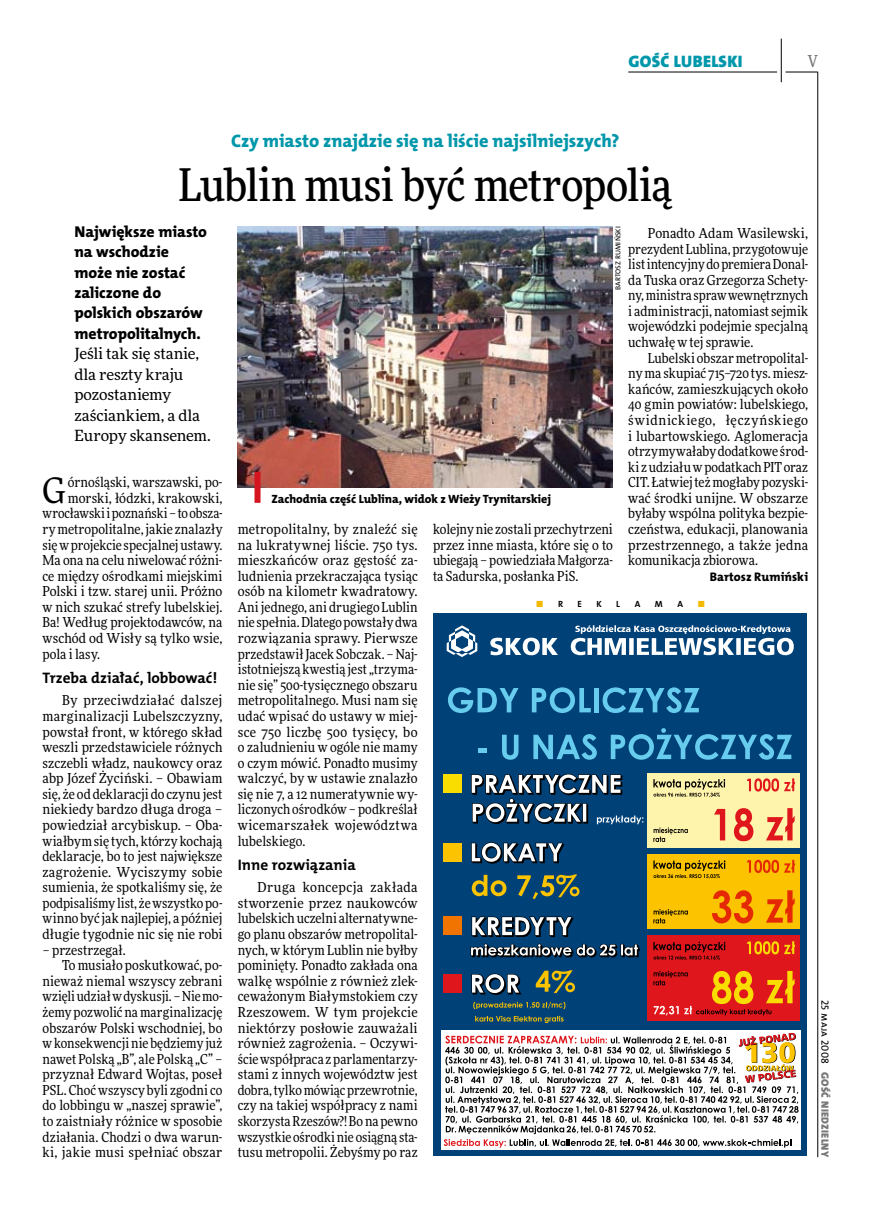
<style>
.page{position:relative;width:872px;height:1221px;background:#fff}
.page>*{position:absolute;margin:0;border:0;box-sizing:border-box;transform-origin:0 0}
.t1{font:500 45px "Freeday Narrow";letter-spacing:-.015em;color:#000}
.t2{font:35.25px "Freeday Narrow News";color:#000}
.t3{font:18.3px "The Mix HP8 Ex Bld";letter-spacing:.005em;color:#0097aa}
.t4{font:16.65px "The Mix HP9 Blk";letter-spacing:.02em;color:#0097aa}
.t5{font:500 16.5px "Freeday Narrow";color:#787779;scale:.9 1}
.t6{font:15.75px/20.4px "The Mix HP8 Ex Bld";letter-spacing:.005em;color:#000}
.t7{font:15.45px/20.4px "Freeday News";letter-spacing:-.01em;color:#000}
.t8{font:15.3px "The Mix HP7 Bld";color:#000}
.t9{font:13.8px/15.6px "Freeday Narrow News";letter-spacing:.005em;color:#000;text-align:justify}
.t10{font:12.45px "The Mix HP8 Ex Bld";letter-spacing:.01em;color:#000}
.t11{font:12px "The Mix HP8 Ex Bld";letter-spacing:-.005em;color:#000}
.t12{font:10.5px "The Mix HP9 Blk";letter-spacing:.025em;color:#787779}
.t13{font:10.5px "The Mix HP5 Plain";letter-spacing:.02em;color:#000}
.t14{font:9px "The Mix HP7 Bld";color:#000}
.t15{font:9px "The Mix HP7 Bld";color:#f2b900}
.t16{font:7.2px "The Mix HP5 Plain";color:#000}
.s1{color:#000}
</style>
<div class="page">
<hr style="left:817px;top:72px;width:1px;height:1084px;background:#000">
<hr style="left:781px;top:39px;width:1px;height:43px;background:#000">
<hr style="left:785px;top:72px;width:32px;height:1px;background:#000">
<hr style="left:628px;top:72px;width:149px;height:1px;background:#000">
<div style="left:433px;top:613px;width:374px;height:543px;background:#004177"></div>
<div style="left:441px;top:1030px;width:360px;height:119px;background:#fff"></div>
<svg style="left:447px;top:625px;width:30px;height:32px"></svg>
<svg style="left:490px;top:637px;width:68px;height:18px"></svg>
<svg style="left:571px;top:625px;width:222px;height:30px"></svg>
<svg style="left:448px;top:687px;width:344px;height:72px"></svg>
<svg style="left:443px;top:1032px;width:355px;height:115px"></svg>
<div style="left:648px;top:854px;width:152px;height:75px;background:#fbc300"></div>
<svg style="left:653px;top:909px;width:35px;height:14px"></svg>
<svg style="left:712px;top:890px;width:82px;height:33px"></svg>
<svg style="left:653px;top:860px;width:72px;height:18px"></svg>
<svg style="left:746px;top:859px;width:49px;height:13px"></svg>
<div style="left:648px;top:935px;width:152px;height:85px;background:#df171c"></div>
<svg style="left:746px;top:941px;width:49px;height:13px"></svg>
<svg style="left:653px;top:941px;width:72px;height:19px"></svg>
<svg style="left:653px;top:970px;width:141px;height:45px"></svg>
<div style="left:648px;top:773px;width:152px;height:74px;background:#fff4ac"></div>
<svg style="left:653px;top:827px;width:35px;height:15px"></svg>
<svg style="left:746px;top:778px;width:49px;height:13px"></svg>
<svg style="left:714px;top:808px;width:80px;height:33px"></svg>
<svg style="left:653px;top:778px;width:72px;height:19px"></svg>
<svg style="left:471px;top:973px;width:50px;height:21px"></svg>
<svg style="left:471px;top:842px;width:93px;height:21px"></svg>
<svg style="left:470px;top:916px;width:170px;height:41px"></svg>
<svg style="left:473px;top:1001px;width:92px;height:8px"></svg>
<svg style="left:536px;top:970px;width:39px;height:23px"></svg>
<svg style="left:475px;top:1015px;width:88px;height:7px"></svg>
<div style="left:443px;top:774px;width:18px;height:18px;background:#fadd00"></div>
<div style="left:443px;top:843px;width:18px;height:18px;background:#fbc300"></div>
<div style="left:443px;top:916px;width:18px;height:18px;background:#f17300"></div>
<div style="left:443px;top:974px;width:18px;height:18px;background:#df171c"></div>
<svg style="left:472px;top:874px;width:107px;height:25px"></svg>
<svg style="left:471px;top:773px;width:172px;height:51px"></svg>
<img style="left:238px;top:227px;width:375px;height:260px">
<div style="left:254px;top:471px;width:6px;height:32px;background:#d4151f"></div>
<p class="t4" style="left:628px;top:50px;width:116px">GOŚĆ LUBELSKI</p>
<p class="t5" style="left:807px;top:50px;width:13px">V</p>
<h3 class="t3" style="left:231px;top:129px;width:390px">Czy miasto znajdzie się na liście najsilniejszych?</h3>
<h1 class="t1" style="left:178px;top:157px;width:495px">Lublin musi być metropolią</h1>
<p class="t6" style="left:74px;top:221px;width:134px">Największe miasto na wschodzie może nie zostać zaliczone do polskich obszarów metropolitalnych.</p>
<p class="t7" style="left:74px;top:343px;width:138px">Jeśli tak się stanie, dla reszty kraju pozostaniemy zaściankiem, a dla<br>Europy skansenem.</p>
<h2 class="t2" style="left:43px;top:468px;width:25px">G</h2>
<p class="t9" style="left:68px;top:474px;width:156px">órnośląski, warszawski, po-</p>
<p class="t9" style="left:68px;top:490px;width:156px">morski, łódzki, krakowski,</p>
<p class="t9" style="left:43px;top:505px;width:181px">wrocławski ipoznański – to obsza-</p>
<p class="t9" style="left:43px;top:521px;width:181px">ry metropolitalne, jakie znalazły</p>
<p class="t9" style="left:43px;top:536px;width:181px">się wprojekcie specjalnej ustawy.</p>
<p class="t9" style="left:43px;top:552px;width:181px">Ma ona na celu niwelować różni-</p>
<p class="t9" style="left:43px;top:568px;width:181px">ce między ośrodkami miejskimi</p>
<p class="t9" style="left:43px;top:583px;width:181px">Polski i tzw. starej unii. Próżno</p>
<p class="t9" style="left:43px;top:599px;width:181px">w nich szukać strefy lubelskiej.</p>
<p class="t9" style="left:43px;top:614px;width:181px">Ba! Według projektodawców, na</p>
<p class="t9" style="left:43px;top:630px;width:181px">wschód od Wisły są tylko wsie,</p>
<p class="t9" style="left:43px;top:645px;width:59px">pola i lasy.</p>
<p class="t8" style="left:43px;top:667px;width:176px">Trzeba działać, lobbować!</p>
<p class="t9" style="left:43px;top:692px;width:181px;text-indent:20px">By przeciwdziałać dalszej marginalizacji Lubelszczyzny, powstał front, w którego skład weszli przedstawiciele różnych szczebli władz, naukowcy oraz abp Józef Życiński. – Obawiam się, że od deklaracji do czynu jest niekiedy bardzo długa droga – powiedział arcybiskup. – Oba&shy;wiałbym się tych, którzy kochają deklaracje, bo to jest największe zagrożenie. Wyciszymy sobie sumienia, że spotkaliśmy się, że podpisaliśmy list, że wszystko po&shy;winno być jak najlepiej, a później długie tygodnie nic się nie robi</p>
<p class="t9" style="left:43px;top:941px;width:85px">– przestrzegał.</p>
<p class="t9" style="left:62px;top:957px;width:162px">To musiało poskutkować, po-</p>
<p class="t9" style="left:43px;top:972px;width:181px">nieważ niemal wszyscy zebrani</p>
<p class="t9" style="left:43px;top:988px;width:181px">wzięli udział wdyskusji. – Nie mo-</p>
<p class="t9" style="left:43px;top:1004px;width:181px">żemy pozwolić na marginalizację</p>
<p class="t9" style="left:43px;top:1019px;width:181px">obszarów Polski wschodniej, bo</p>
<p class="t9" style="left:43px;top:1035px;width:181px">w konsekwencji nie będziemy już</p>
<p class="t9" style="left:43px;top:1050px;width:181px">nawet Polską „B”, ale Polską „C” –</p>
<p class="t9" style="left:43px;top:1066px;width:181px">przyznał Edward Wojtas, poseł</p>
<p class="t9" style="left:43px;top:1081px;width:181px">PSL. Choć wszyscy byli zgodni co</p>
<p class="t9" style="left:43px;top:1097px;width:181px">do lobbingu w „naszej sprawie”,</p>
<p class="t9" style="left:43px;top:1112px;width:181px">to zaistniały różnice w sposobie</p>
<p class="t9" style="left:43px;top:1128px;width:181px">działania. Chodzi o dwa warun-</p>
<p class="t9" style="left:43px;top:1144px;width:181px">ki, jakie musi spełniać obszar</p>
<p class="t16" style="left:613px;top:290px;width:65px;rotate:-90deg">Bartosz Rumiński</p>
<p class="t9" style="left:628px;top:225px;width:181px;text-indent:20px">Ponadto Adam Wasilewski, prezydent Lublina, przygotowuje list intencyjny do premiera Donal&shy;da Tuska oraz Grzegorza Schety&shy;ny, ministra spraw wewnętrznych i administracji, natomiast sejmik wojewódzki podejmie specjalną uchwałę w tej sprawie.</p>
<p class="t9" style="left:628px;top:350px;width:181px;text-indent:20px">Lubelski obszar metropolital&shy;ny ma skupiać 715–720 tys. miesz&shy;kańców, zamieszkujących około 40 gmin powiatów: lubelskiego, świdnickiego, łęczyńskiego i lubartowskiego. Aglomeracja otrzymywałaby dodatkowe środ&shy;ki z udziału wpodatkach PIT oraz CIT. Łatwiej też mogłaby pozyski&shy;wać środki unijne. W obszarze byłaby wspólna polityka bezpie&shy;czeństwa, edukacji, planowania przestrzennego, a także jedna komunikacja zbiorowa.</p>
<p class="t10" style="left:710px;top:568px;width:100px">Bartosz Rumiński</p>
<p class="t11" style="left:271px;top:491px;width:281px">Zachodnia część Lublina, widok z Wieży Trynitarskiej</p>
<p class="t9" style="left:238px;top:521px;width:181px">metropolitalny, by znaleźć się na lukratywnej liście. 750 tys. mieszkańców oraz gęstość za&shy;ludnienia przekraczająca tysiąc osób na kilometr kwadratowy.<br>Ani jednego, ani drugiego Lublin nie spełnia. Dlatego powstały dwa rozwiązania sprawy. Pierwsze przedstawił Jacek Sobczak. – Naj&shy;istotniejszą kwestią jest „trzyma&shy;nie się” 500-tysięcznego obszaru metropolitalnego. Musi nam się udać wpisać do ustawy w miej&shy;sce 750 liczbę 500 tysięcy, bo o zaludnieniu w ogóle nie mamy o czym mówić. Ponadto musimy walczyć, by w ustawie znalazło się nie 7, a 12 numeratywnie wy&shy;liczonych ośrodków – podkreślał wicemarszałek województwa lubelskiego.</p>
<p class="t8" style="left:238px;top:854px;width:120px">Inne rozwiązania</p>
<p class="t9" style="left:238px;top:879px;width:181px;text-indent:20px">Druga koncepcja zakłada stworzenie przez naukowców lubelskich uczelni alternatywne&shy;go planu obszarów metropolital&shy;nych, w którym Lublin nie byłby pominięty. Ponadto zakłada ona walkę wspólnie z również zlek&shy;ceważonym Białymstokiem czy Rzeszowem. W tym projekcie niektórzy posłowie zauważali również zagrożenia. – Oczywi&shy;ście współpraca z parlamentarzy&shy;stami z innych województw jest dobra, tylko mówiąc przewrotnie, czy na takiej współpracy z nami skorzysta Rzeszów?! Bo na pewno wszystkie ośrodki nie osiągną sta&shy;tusu metropolii. Żebyśmy po raz</p>
<p class="t9" style="left:433px;top:521px;width:181px">kolejny nie zostali przechytrzeni przez inne miasta, które się o to ubiegają – powiedziała Małgorza&shy;ta Sadurska, posłanka PiS.</p>
<p class="t15" style="left:536px;top:598px;width:28px">■ <span class="s1">r</span></p>
<p class="t14" style="left:577px;top:598px;width:6px">e</p>
<p class="t14" style="left:596px;top:598px;width:16px">kla</p>
<p class="t14" style="left:655px;top:598px;width:9px">m</p>
<p class="t14" style="left:677px;top:598px;width:7px">a</p>
<p class="t15" style="left:697px;top:598px;width:9px">■</p>
<p class="t13" style="left:832px;top:999px;width:65px;rotate:90deg">25 maja 2008</p>
<p class="t12" style="left:832px;top:1071px;width:87px;rotate:90deg">GOŚĆ NIEDZIELNY</p>
</div>
